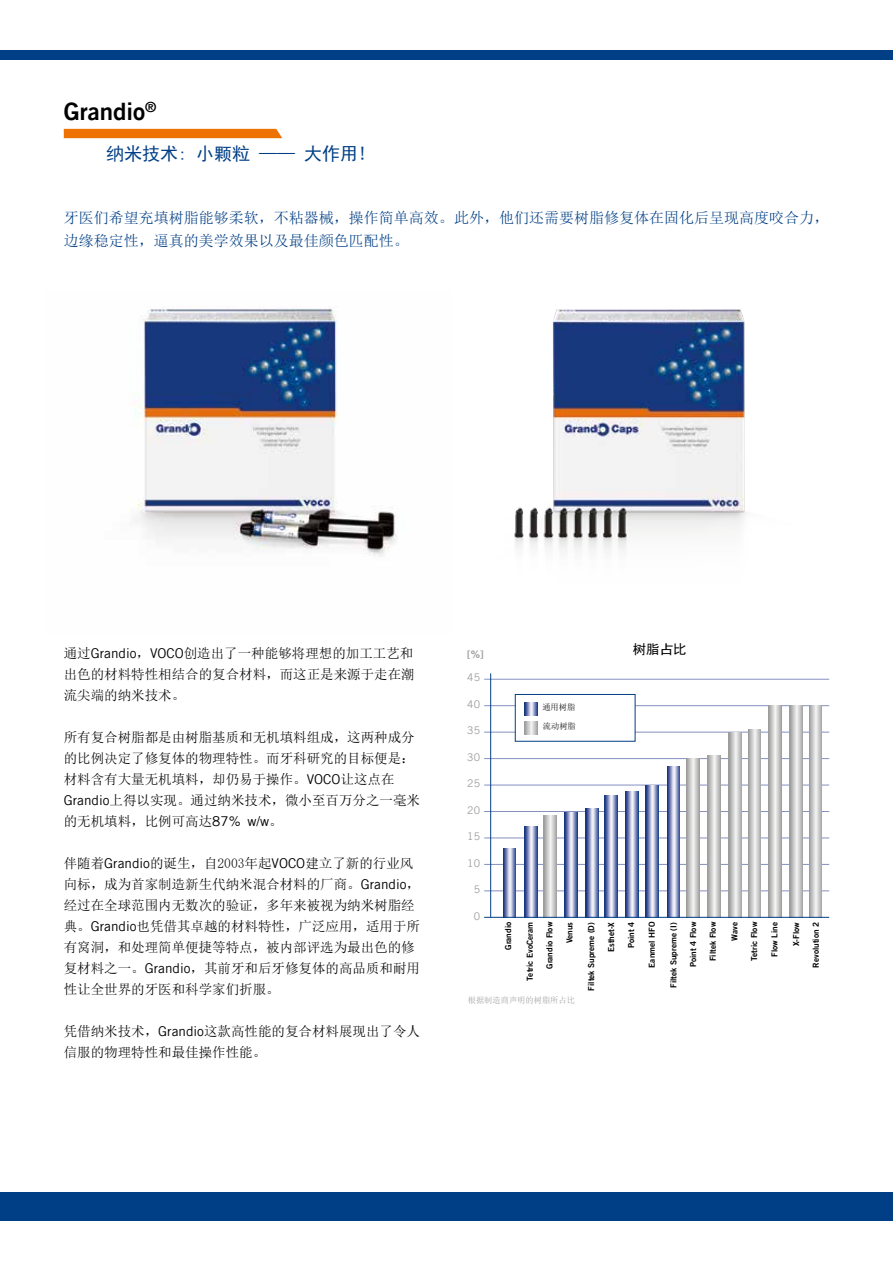
<style>
.page{position:relative;width:893px;height:1263px;background:#fff}
.page>*{position:absolute;margin:0;border:0;box-sizing:border-box;transform-origin:0 0}
.t1{font:24px "Trade Gothic LT Com Bd 2";color:#000}
.t2{font:18px "Sim Hei";color:#003f85}
.t3{font:15px/22.5px "Sim Sun";color:#003f85}
.t4{font:13.5px/21px "Sim Sun";color:#000}
.t5{font:13.5px "Sim Hei";color:#000}
.t6{font:10.5px "Trade Gothic LT Com";color:#9d9d9c}
.t7{font:10.5px "Trade Gothic LT Com Bd 2";color:#9d9d9c}
.t8{font:8.25px "Trade Gothic LT Com Bd 2";color:#000}
.t9{font:8.25px "Sim Sun";color:#9d9d9c}
.t10{font:8.25px "Sim Sun";color:#000}
.s1{font-family:"Trade Gothic LT Com"}
</style>
<div class="page">
<div style="left:0;top:51px;width:893px;height:9px;background:#003f85"></div>
<div style="left:64px;top:129px;width:218px;height:9px;background:#ee7203"></div>
<img style="left:514px;top:309px;width:232px;height:243px">
<img style="left:130px;top:306px;width:267px;height:251px">
<div style="left:0;top:1192px;width:893px;height:28px;background:#003f85"></div>
<hr style="left:484px;top:705px;width:345px;height:1px;background:#8590c0">
<hr style="left:484px;top:732px;width:345px;height:1px;background:#8590c0">
<hr style="left:484px;top:679px;width:345px;height:1px;background:#8590c0">
<hr style="left:484px;top:758px;width:345px;height:1px;background:#8590c0">
<hr style="left:484px;top:785px;width:345px;height:1px;background:#8590c0">
<hr style="left:484px;top:811px;width:345px;height:1px;background:#8590c0">
<hr style="left:484px;top:838px;width:345px;height:1px;background:#8590c0">
<hr style="left:484px;top:864px;width:345px;height:1px;background:#8590c0">
<hr style="left:484px;top:891px;width:345px;height:1px;background:#8590c0">
<svg style="left:524px;top:827px;width:13px;height:90px"></svg>
<svg style="left:544px;top:816px;width:12px;height:101px"></svg>
<svg style="left:503px;top:849px;width:13px;height:68px"></svg>
<svg style="left:586px;top:808px;width:13px;height:109px"></svg>
<svg style="left:625px;top:791px;width:13px;height:126px;background:#8895bf"></svg>
<svg style="left:564px;top:813px;width:13px;height:104px"></svg>
<svg style="left:667px;top:766px;width:13px;height:151px;background:#8996c0"></svg>
<svg style="left:686px;top:758px;width:13px;height:159px;background:#c8c8c8"></svg>
<svg style="left:646px;top:786px;width:12px;height:131px;background:#929cc4"></svg>
<svg style="left:729px;top:732px;width:13px;height:185px;background:#c8c8c8"></svg>
<svg style="left:748px;top:730px;width:13px;height:187px;background:#c8c8c8"></svg>
<svg style="left:707px;top:755px;width:13px;height:162px;background:#c8c8c8"></svg>
<svg style="left:790px;top:706px;width:13px;height:211px;background:#c8c8c8"></svg>
<svg style="left:809px;top:706px;width:13px;height:211px;background:#c8c8c8"></svg>
<svg style="left:768px;top:706px;width:13px;height:211px;background:#c8c8c8"></svg>
<div style="left:515px;top:694px;width:120px;height:48px;background:#fff;border:1px solid #003f85"></div>
<svg style="left:524px;top:702px;width:13px;height:13px"></svg>
<svg style="left:524px;top:721px;width:13px;height:13px"></svg>
<svg style="left:604px;top:795px;width:13px;height:122px;background:#8995bf"></svg>
<hr style="left:490px;top:673px;width:1px;height:244px;background:#003f85">
<hr style="left:484px;top:917px;width:345px;height:1px;background:#003f85">
<h1 class="t1" style="left:64px;top:97px;width:94px">Grandio<sup>®</sup></h1>
<h2 class="t2" style="left:106px;top:145px;width:263px">纳米技术: 小颗粒 —— 大作用!</h2>
<p class="t3" style="left:64px;top:207px;width:767px">牙医们希望充填树脂能够柔软，不粘器械，操作简单高效。此外，他们还需要树脂修复体在固化后呈现高度咬合力，边缘稳定性，逼真的美学效果以及最佳颜色匹配性。</p>
<p class="t4" style="left:64px;top:642px;width:353px;text-align:justify">通过<span class="s1">Grandio</span>，<span class="s1">VOCO</span>创造出了一种能够将理想的加工工艺和出色的材料特性相结合的复合材料，而这正是来源于走在潮流尖端的纳米技术。</p>
<p class="t4" style="left:64px;top:726px;width:358px">所有复合树脂都是由树脂基质和无机填料组成，这两种成分的比例决定了修复体的物理特性。而牙科研究的目标便是：材料含有大量无机填料，却仍易于操作。<span class="s1">VOCO</span>让这点在<br><span class="s1">Grandio</span>上得以实现。通过纳米技术，微小至百万分之一毫米的无机填料，比例可高达<span class="s1">87% w/w</span>。</p>
<p class="t4" style="left:64px;top:852px;width:358px">伴随着<span class="s1">Grandio</span>的诞生，自2003年起<span class="s1">VOCO</span>建立了新的行业风向标，成为首家制造新生代纳米混合材料的厂商。<span class="s1">Grandio</span>，经过在全球范围内无数次的验证，多年来被视为纳米树脂经典。<span class="s1">Grandio</span>也凭借其卓越的材料特性，广泛应用，适用于所有窝洞，和处理简单便捷等特点，被内部评选为最出色的修复材料之一。<span class="s1">Grandio</span>，其前牙和后牙修复体的高品质和耐用性让全世界的牙医和科学家们折服。</p>
<p class="t4" style="left:64px;top:1020px;width:358px">凭借纳米技术，<span class="s1">Grandio</span>这款高性能的复合材料展现出了令人信服的物理特性和最佳操作性能。</p>
<p class="t7" style="left:467px;top:648px;width:18px">[%]</p>
<p class="t6" style="left:467px;top:671px;width:14px">45</p>
<p class="t6" style="left:467px;top:697px;width:14px">40</p>
<p class="t6" style="left:467px;top:724px;width:14px">35</p>
<p class="t6" style="left:467px;top:750px;width:14px">30</p>
<p class="t6" style="left:467px;top:777px;width:14px">25</p>
<p class="t6" style="left:467px;top:804px;width:14px">20</p>
<p class="t6" style="left:467px;top:830px;width:14px">15</p>
<p class="t6" style="left:467px;top:857px;width:14px">10</p>
<p class="t6" style="left:474px;top:883px;width:8px">5</p>
<p class="t6" style="left:474px;top:910px;width:8px">0</p>
<p class="t10" style="left:542px;top:702px;width:34px">通用树脂</p>
<p class="t10" style="left:543px;top:722px;width:34px">流动树脂</p>
<p class="t5" style="left:633px;top:643px;width:55px">树脂占比</p>
<p class="t8" style="left:606px;top:952px;width:32px;rotate:-90deg">Esthet-X</p>
<p class="t8" style="left:647px;top:967px;width:47px;rotate:-90deg">Eanmel HFO</p>
<p class="t8" style="left:688px;top:967px;width:47px;rotate:-90deg">Point 4 Flow</p>
<p class="t8" style="left:729px;top:941px;width:20px;rotate:-90deg">Wave</p>
<p class="t8" style="left:708px;top:961px;width:41px;rotate:-90deg">Filtek Flow</p>
<p class="t8" style="left:749px;top:961px;width:41px;rotate:-90deg">Tetric Flow</p>
<p class="t8" style="left:791px;top:946px;width:25px;rotate:-90deg">X-Flow</p>
<p class="t8" style="left:811px;top:967px;width:47px;rotate:-90deg">Revolution 2</p>
<p class="t8" style="left:525px;top:980px;width:60px;rotate:-90deg">Tetric EvoCeram</p>
<p class="t8" style="left:544px;top:969px;width:48px;rotate:-90deg">Grandio Flow</p>
<p class="t8" style="left:503px;top:950px;width:29px;rotate:-90deg">Grandio</p>
<p class="t8" style="left:586px;top:990px;width:70px;rotate:-90deg">Filtek Supreme (D)</p>
<p class="t8" style="left:626px;top:948px;width:28px;rotate:-90deg">Point 4</p>
<p class="t8" style="left:564px;top:943px;width:23px;rotate:-90deg">Venus</p>
<p class="t8" style="left:668px;top:988px;width:67px;rotate:-90deg">Filtek Supreme (I)</p>
<p class="t8" style="left:770px;top:956px;width:36px;rotate:-90deg">Flow Line</p>
<p class="t9" style="left:468px;top:996px;width:109px">根据制造商声明的树脂所占比</p>
</div>
